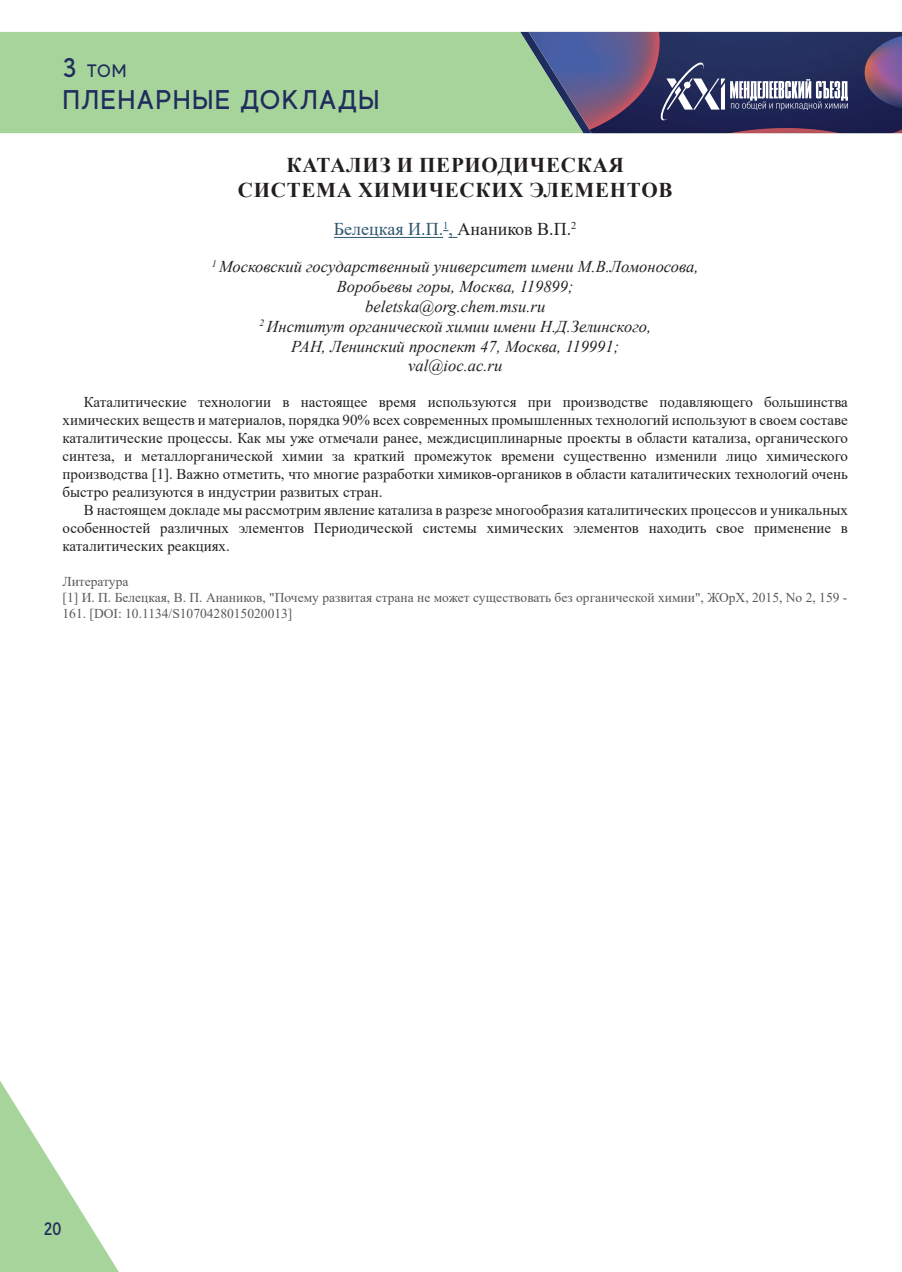
<style>
.page{position:relative;width:902px;height:1272px;background:#fff}
.page>*{position:absolute;margin:0;border:0;box-sizing:border-box;transform-origin:0 0}
.t1{font:500 27px "MADE Evolve Sans";letter-spacing:.05em;color:#1f2c5d}
.t2{font:700 21px/25.2px "Times New Roman";letter-spacing:.035em;color:#231f20;text-align:center}
.t3{font:18px "Times New Roman";color:#2e576f}
.t4{font:500 18px "MADE Evolve Sans";color:#1f2c5d}
.t5{font:italic 16.5px/19.8px "Times New Roman";color:#231f20;text-align:center}
.t6{font:15px/18px "Times New Roman";color:#231f20;text-align:justify}
.t7{font:13.5px/16.2px "Times New Roman";color:#57585a}
.s1{font-size:27px}
.s2{color:#231f20}
</style>
<div class="page">
<div style="left:0;top:32px;width:520px;height:101px;background:#a6d49a"></div>
<svg style="left:0;top:1081px;width:118px;height:190px"></svg>
<svg style="left:520px;top:32px;width:382px;height:101px;background:#505376"></svg>
<hr style="left:334px;top:237px;width:109px;height:1px;background:#2e576f">
<p class="t4" style="left:63px;top:59px;width:65px"><span class="s1">3</span> ТОМ</p>
<h1 class="t1" style="left:63px;top:83px;width:318px">ПЛЕНАРНЫЕ ДОКЛАДЫ</h1>
<h2 class="t2" style="left:238px;top:151px;width:436px">КАТАЛИЗ И ПЕРИОДИЧЕСКАЯ<br>СИСТЕМА ХИМИЧЕСКИХ ЭЛЕМЕНТОВ</h2>
<p class="t3" style="left:334px;top:217px;width:244px">Белецкая И.П.<sup>1</sup>, <span class="s2">Анаников В.П.</span><sup>2</sup></p>
<p class="t5" style="left:212px;top:256px;width:488px"><sup>1</sup> Московский государственный университет имени М.В.Ломоносова, Воробьевы горы, Москва, 119899;<br>beletska@org.chem.msu.ru<br><sup>2</sup> Институт органической химии имени Н.Д.Зелинского,<br>РАН, Ленинский проспект 47, Москва, 119991;<br>val@ioc.ac.ru</p>
<p class="t6" style="left:63px;top:393px;width:786px;text-indent:21px">Каталитические технологии в настоящее время используются при производстве подавляющего большинства химических веществ и материалов, порядка 90% всех современных промышленных технологий используют в своем составе каталитические процессы. Как мы уже отмечали ранее, междисциплинарные проекты в области катализа, органического синтеза, и металлорганической химии за краткий промежуток времени существенно изменили лицо химического производства [1]. Важно отметить, что многие разработки химиков-органиков в области каталитических технологий очень быстро реализуются в индустрии развитых стран.</p>
<p class="t6" style="left:63px;top:501px;width:786px;text-indent:21px">В настоящем докладе мы рассмотрим явление катализа в разрезе многообразия каталитических процессов и уникальных особенностей различных элементов Периодической системы химических элементов находить свое применение в каталитических реакциях.</p>
<p class="t7" style="left:63px;top:572px;width:786px">Литература<br>[1] И. П. Белецкая, В. П. Анаников, "Почему развитая страна не может существовать без органической химии", ЖОрХ, 2015, No 2, 159 -<br>161. [DOI: 10.1134/S1070428015020013]</p>
<p class="t4" style="left:44px;top:1217px;width:19px">20</p>
</div>
